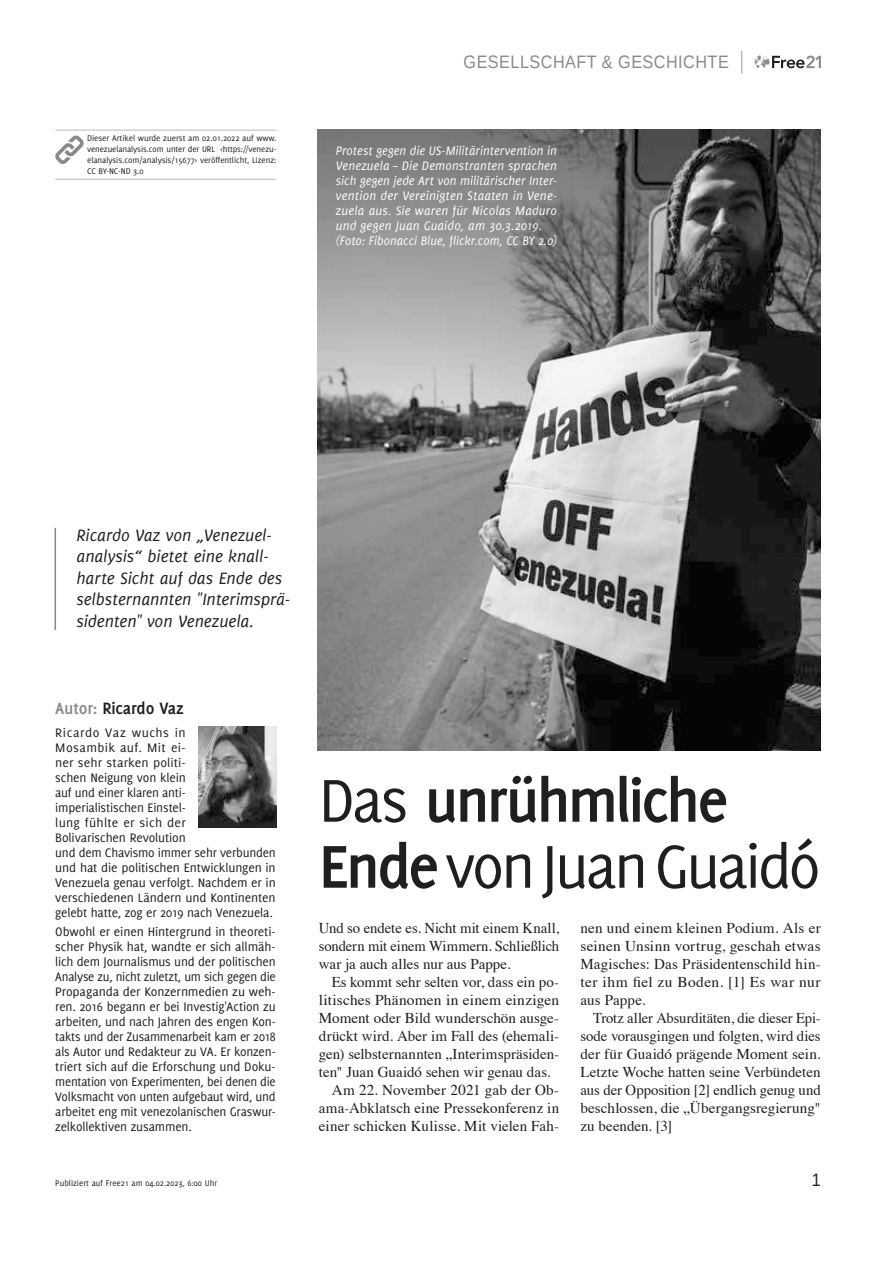
<style>
.page{position:relative;width:893px;height:1263px;background:#fff}
.page>*{position:absolute;margin:0;border:0;box-sizing:border-box;transform-origin:0 0}
.t1{font:66px/66px "Delicious";letter-spacing:-.045em;color:#1f1f1f}
.t2{font:italic 18px/21.6px "Delicious";letter-spacing:-.005em;color:#1f1f1f}
.t3{font:18px "Liberation Sans";letter-spacing:.03em;color:#8a8a8a;scale:.9 1}
.t4{font:700 18px "Delicious";letter-spacing:-.01em;color:#1f1f1f}
.t5{font:18px "Liberation Sans";color:#1f1f1f;scale:.9 1}
.t6{font:15px/18px "Times";letter-spacing:.005em;color:#1f1f1f;text-align:justify}
.t7{font:13.5px/15px "Delicious";letter-spacing:-.01em;color:#1f1f1f}
.t8{font:italic 13.5px/15px "Delicious";letter-spacing:.01em;color:#fff;scale:.96 1}
.t9{font:9px/10.8px "Delicious";letter-spacing:-.005em;color:#1f1f1f;text-align:justify}
.s1{color:#8a8a8a}
.s2{font-weight:700}
</style>
<div class="page">
<svg style="left:755px;top:55px;width:66px;height:13px"></svg>
<svg style="left:741px;top:51px;width:1px;height:23px"></svg>
<hr style="left:55px;top:528px;width:1px;height:102px;background:#8a8a8a">
<img style="left:317px;top:130px;width:504px;height:620px">
<img style="left:199px;top:727px;width:77px;height:100px">
<hr style="left:55px;top:130px;width:221px;height:1px;background:#bababa">
<hr style="left:55px;top:179px;width:221px;height:1px;background:#bababa">
<svg style="left:55px;top:135px;width:29px;height:29px"></svg>
<p class="t9" style="left:87px;top:133px;width:191px">Dieser Artikel wurde zuerst am 02.01.2022 auf www. venezuelanalysis.com unter der URL &lt;https://venezu&shy;elanalysis.com/analysis/15677&gt; veröffentlicht, Lizenz:<br>CC BY-NC-ND 3.0</p>
<h2 class="t3" style="left:464px;top:51px;width:296px">GESELLSCHAFT &amp; GESCHICHTE</h2>
<p class="t8" style="left:336px;top:143px;width:232px">Protest gegen die US-Militärintervention in Venezuela – Die Demonstranten sprachen sich gegen jede Art von militärischer Inter&shy;vention der Vereinigten Staaten in Vene&shy;zuela aus. Sie waren für Nicolas Maduro und gegen Juan Guaido, am 30.3.2019. (Foto: Fibonacci Blue, flickr.com, CC BY 2.0)</p>
<h2 class="t2" style="left:77px;top:524px;width:215px">Ricardo Vaz von „Venezuel&shy;analysis“ bietet eine knall&shy;harte Sicht auf das Ende des selbsternannten "Interimsprä&shy;sidenten" von Venezuela.</h2>
<h2 class="t4" style="left:55px;top:697px;width:130px"><span class="s1">Autor:</span> Ricardo Vaz</h2>
<p class="t7" style="left:55px;top:725px;width:222px">Ricardo Vaz wuchs in<br>Mosambik auf. Mit ei-<br>ner sehr starken politi-<br>schen Neigung von klein<br>auf und einer klaren anti&shy;imperialistischen Einstel-<br>lung fühlte er sich der<br>Bolivarischen Revolution<br>und dem Chavismo immer sehr verbunden und hat die politischen Entwicklungen in<br>Venezuela genau verfolgt. Nachdem er in verschiedenen Ländern und Kontinenten gelebt hatte, zog er 2019 nach Venezuela.</p>
<p class="t7" style="left:55px;top:924px;width:222px;text-align:justify">Obwohl er einen Hintergrund in theoreti&shy;scher Physik hat, wandte er sich allmäh&shy;lich dem Journalismus und der politischen Analyse zu, nicht zuletzt, um sich gegen die Propaganda der Konzernmedien zu weh&shy;ren. 2016 begann er bei Investig'Action zu arbeiten, und nach Jahren des engen Kon&shy;takts und der Zusammenarbeit kam er 2018 als Autor und Redakteur zu VA. Er konzen&shy;triert sich auf die Erforschung und Doku&shy;mentation von Experimenten, bei denen die Volksmacht von unten aufgebaut wird, und arbeitet eng mit venezolanischen Graswur&shy;zelkollektiven zusammen.</p>
<h1 class="t1" style="left:319px;top:766px;width:503px">Das <span class="s2">unrühmliche<br>Ende</span> von Juan Guaidó</h1>
<p class="t6" style="left:319px;top:918px;width:242px">Und so endete es. Nicht mit einem Knall, sondern mit einem Wimmern. Schließlich war ja auch alles nur aus Pappe.</p>
<p class="t6" style="left:332px;top:972px;width:229px">Es kommt sehr selten vor, dass ein po-</p>
<p class="t6" style="left:319px;top:990px;width:242px">litisches Phänomen in einem einzigen</p>
<p class="t6" style="left:319px;top:1008px;width:242px">Moment oder Bild wunderschön ausge-</p>
<p class="t6" style="left:319px;top:1026px;width:242px">drückt wird. Aber im Fall des (ehemali-</p>
<p class="t6" style="left:319px;top:1044px;width:242px">gen) selbsternannten „Interimspräsiden-</p>
<p class="t6" style="left:319px;top:1062px;width:233px">ten" Juan Guaidó sehen wir genau das.</p>
<p class="t6" style="left:332px;top:1080px;width:229px">Am 22. November 2021 gab der Ob-</p>
<p class="t6" style="left:319px;top:1098px;width:242px">ama-Abklatsch eine Pressekonferenz in</p>
<p class="t6" style="left:319px;top:1116px;width:242px">einer schicken Kulisse. Mit vielen Fah-</p>
<p class="t6" style="left:580px;top:918px;width:242px">nen und einem kleinen Podium. Als er seinen Unsinn vortrug, geschah etwas Magisches: Das Präsidentenschild hin&shy;ter ihm fiel zu Boden. [1] Es war nur aus Pappe.</p>
<p class="t6" style="left:580px;top:1008px;width:242px;text-indent:13px">Trotz aller Absurditäten, die dieser Epi&shy;sode vorausgingen und folgten, wird dies der für Guaidó prägende Moment sein.<br>Letzte Woche hatten seine Verbündeten aus der Opposition [2] endlich genug und beschlossen, die „Übergangsregierung" zu beenden. [3]</p>
<p class="t9" style="left:55px;top:1177px;width:163px">Publiziert auf Free21 am 04.02.2023, 6:00 Uhr</p>
<h2 class="t5" style="left:812px;top:1168px;width:12px">1</h2>
</div>
